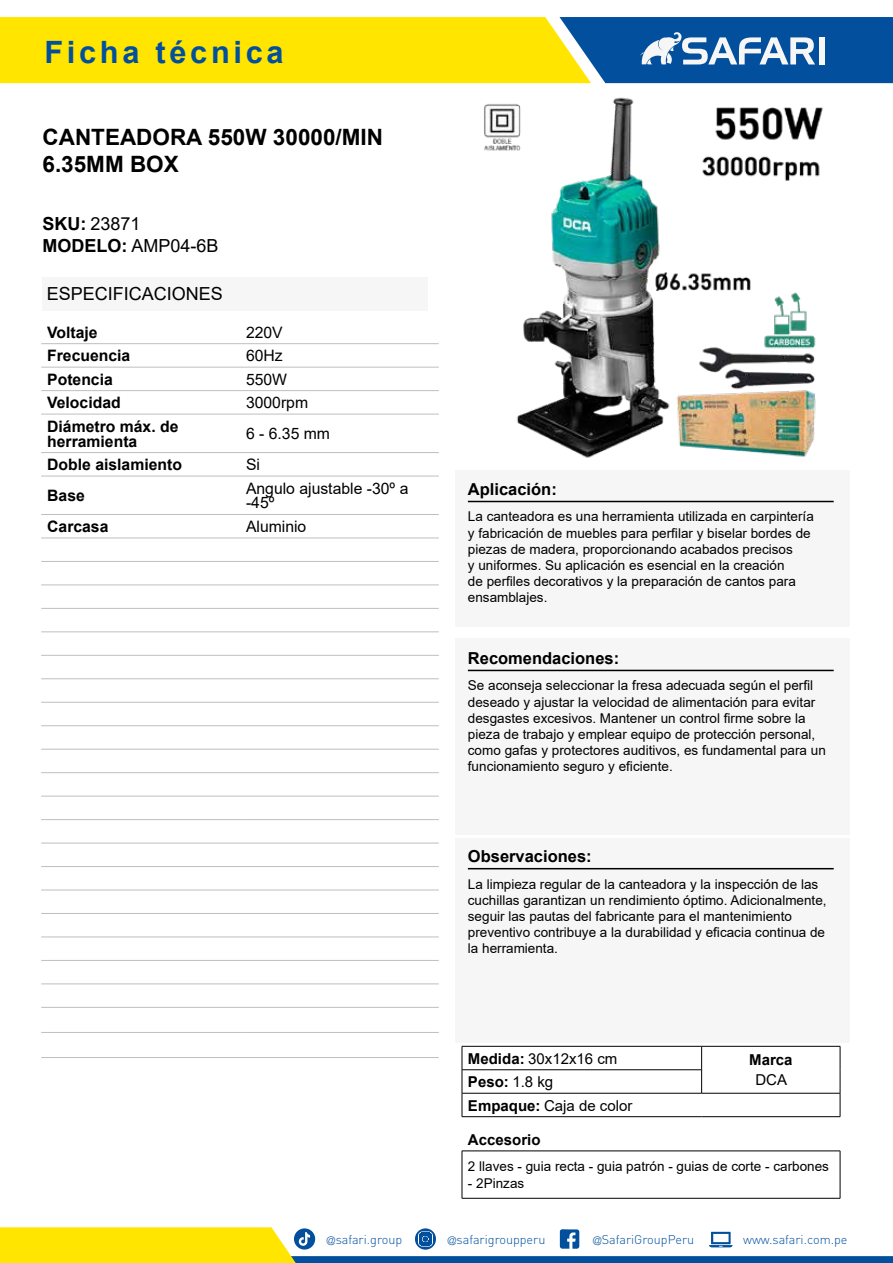
<style>
.page{position:relative;width:893px;height:1263px;background:#fff}
.page>*{position:absolute;margin:0;border:0;box-sizing:border-box;transform-origin:0 0}
.t1{font:700 30.75px "Arial";letter-spacing:.12em;color:#02509d}
.t2{font:700 22.5px/27px "Arial";color:#000}
.t3{font:18px/21.9px "Arial";color:#000}
.t4{font:700 16.5px "Arial";color:#000}
.t5{font:700 15.75px/15px "Arial";color:#000}
.t6{font:15.75px/15px "Arial";color:#000}
.t7{font:15px "Arial";color:#000}
.t8{font:700 15px "Arial";color:#000}
.t9{font:13.5px/16.2px "Arial";color:#000}
.t10{font:300 12.6px "DIN";color:#02509d}
.s1{font-weight:700}
.s2{font-weight:400}
.s3{font-family:"Helvetica LT Std";font-stretch:condensed;font-size:11.25px}
</style>
<div class="page">
<svg style="left:0;top:1227px;width:893px;height:36px"></svg>
<svg style="left:0;top:17px;width:893px;height:66px"></svg>
<div style="left:819px;top:37px;width:6px;height:27px;background:#f6f6f6"></div>
<div style="left:455px;top:470px;width:395px;height:157px;background:#f6f6f6"></div>
<hr style="left:468px;top:501px;width:366px;height:1px;background:#000">
<div style="left:455px;top:638px;width:395px;height:196px;background:#f6f6f6"></div>
<hr style="left:468px;top:670px;width:366px;height:1px;background:#000">
<div style="left:455px;top:838px;width:395px;height:204px;background:#f6f6f6"></div>
<hr style="left:468px;top:868px;width:366px;height:1px;background:#000">
<hr style="left:462px;top:1151px;width:378px;height:1px;background:#000">
<hr style="left:462px;top:1151px;width:1px;height:47px;background:#000">
<hr style="left:840px;top:1151px;width:1px;height:47px;background:#000">
<hr style="left:462px;top:1198px;width:378px;height:1px;background:#000">
<hr style="left:41px;top:343px;width:199px;height:1px;background:#bfbfbf">
<hr style="left:240px;top:343px;width:199px;height:1px;background:#bfbfbf">
<hr style="left:41px;top:1057px;width:199px;height:1px;background:#bfbfbf">
<hr style="left:240px;top:1057px;width:199px;height:1px;background:#bfbfbf">
<hr style="left:41px;top:367px;width:199px;height:1px;background:#bfbfbf">
<hr style="left:240px;top:367px;width:199px;height:1px;background:#bfbfbf">
<hr style="left:41px;top:390px;width:199px;height:1px;background:#bfbfbf">
<hr style="left:240px;top:390px;width:199px;height:1px;background:#bfbfbf">
<hr style="left:41px;top:414px;width:199px;height:1px;background:#bfbfbf">
<hr style="left:240px;top:414px;width:199px;height:1px;background:#bfbfbf">
<hr style="left:41px;top:452px;width:199px;height:1px;background:#bfbfbf">
<hr style="left:240px;top:452px;width:199px;height:1px;background:#bfbfbf">
<hr style="left:41px;top:476px;width:199px;height:1px;background:#bfbfbf">
<hr style="left:240px;top:476px;width:199px;height:1px;background:#bfbfbf">
<hr style="left:41px;top:514px;width:199px;height:1px;background:#bfbfbf">
<hr style="left:240px;top:514px;width:199px;height:1px;background:#bfbfbf">
<hr style="left:41px;top:538px;width:199px;height:1px;background:#bfbfbf">
<hr style="left:240px;top:538px;width:199px;height:1px;background:#bfbfbf">
<hr style="left:41px;top:561px;width:199px;height:1px;background:#bfbfbf">
<hr style="left:240px;top:561px;width:199px;height:1px;background:#bfbfbf">
<hr style="left:41px;top:585px;width:199px;height:1px;background:#bfbfbf">
<hr style="left:240px;top:585px;width:199px;height:1px;background:#bfbfbf">
<hr style="left:41px;top:608px;width:199px;height:1px;background:#bfbfbf">
<hr style="left:240px;top:608px;width:199px;height:1px;background:#bfbfbf">
<hr style="left:41px;top:632px;width:199px;height:1px;background:#bfbfbf">
<hr style="left:240px;top:632px;width:199px;height:1px;background:#bfbfbf">
<hr style="left:41px;top:655px;width:199px;height:1px;background:#bfbfbf">
<hr style="left:240px;top:655px;width:199px;height:1px;background:#bfbfbf">
<hr style="left:41px;top:678px;width:199px;height:1px;background:#bfbfbf">
<hr style="left:240px;top:678px;width:199px;height:1px;background:#bfbfbf">
<hr style="left:41px;top:702px;width:199px;height:1px;background:#bfbfbf">
<hr style="left:240px;top:702px;width:199px;height:1px;background:#bfbfbf">
<hr style="left:41px;top:725px;width:199px;height:1px;background:#bfbfbf">
<hr style="left:240px;top:725px;width:199px;height:1px;background:#bfbfbf">
<hr style="left:41px;top:749px;width:199px;height:1px;background:#bfbfbf">
<hr style="left:240px;top:749px;width:199px;height:1px;background:#bfbfbf">
<hr style="left:41px;top:772px;width:199px;height:1px;background:#bfbfbf">
<hr style="left:240px;top:772px;width:199px;height:1px;background:#bfbfbf">
<hr style="left:41px;top:796px;width:199px;height:1px;background:#bfbfbf">
<hr style="left:240px;top:796px;width:199px;height:1px;background:#bfbfbf">
<hr style="left:41px;top:819px;width:199px;height:1px;background:#bfbfbf">
<hr style="left:240px;top:819px;width:199px;height:1px;background:#bfbfbf">
<hr style="left:41px;top:843px;width:199px;height:1px;background:#bfbfbf">
<hr style="left:240px;top:843px;width:199px;height:1px;background:#bfbfbf">
<hr style="left:41px;top:866px;width:199px;height:1px;background:#bfbfbf">
<hr style="left:240px;top:866px;width:199px;height:1px;background:#bfbfbf">
<hr style="left:41px;top:890px;width:199px;height:1px;background:#bfbfbf">
<hr style="left:240px;top:890px;width:199px;height:1px;background:#bfbfbf">
<hr style="left:41px;top:913px;width:199px;height:1px;background:#bfbfbf">
<hr style="left:240px;top:913px;width:199px;height:1px;background:#bfbfbf">
<hr style="left:41px;top:937px;width:199px;height:1px;background:#bfbfbf">
<hr style="left:240px;top:937px;width:199px;height:1px;background:#bfbfbf">
<hr style="left:41px;top:960px;width:199px;height:1px;background:#bfbfbf">
<hr style="left:240px;top:960px;width:199px;height:1px;background:#bfbfbf">
<hr style="left:41px;top:984px;width:199px;height:1px;background:#bfbfbf">
<hr style="left:240px;top:984px;width:199px;height:1px;background:#bfbfbf">
<hr style="left:41px;top:1007px;width:199px;height:1px;background:#bfbfbf">
<hr style="left:240px;top:1007px;width:199px;height:1px;background:#bfbfbf">
<hr style="left:41px;top:1032px;width:199px;height:1px;background:#bfbfbf">
<hr style="left:240px;top:1032px;width:199px;height:1px;background:#bfbfbf">
<img style="left:484px;top:97px;width:339px;height:361px">
<div style="left:43px;top:277px;width:385px;height:33px;background:#f6f6f6"></div>
<hr style="left:462px;top:1069px;width:239px;height:1px;background:#000">
<hr style="left:462px;top:1093px;width:240px;height:1px;background:#000">
<hr style="left:702px;top:1093px;width:138px;height:1px;background:#000">
<hr style="left:462px;top:1046px;width:240px;height:1px;background:#000">
<hr style="left:702px;top:1046px;width:138px;height:1px;background:#000">
<svg style="left:701px;top:1046px;width:1px;height:47px"></svg>
<svg style="left:462px;top:1046px;width:1px;height:70px"></svg>
<svg style="left:840px;top:1046px;width:1px;height:70px"></svg>
<hr style="left:462px;top:1116px;width:240px;height:1px;background:#000">
<hr style="left:702px;top:1116px;width:138px;height:1px;background:#000">
<h1 class="t1" style="left:44px;top:34px;width:241px">Ficha técnica</h1>
<h2 class="t2" style="left:43px;top:126px;width:342px">CANTEADORA 550W 30000/MIN<br>6.35MM BOX</h2>
<h3 class="t3" style="left:43px;top:213px;width:177px"><span class="s1">SKU:</span> 23871<br><span class="s1">MODELO:</span> AMP04-6B</h3>
<h3 class="t3" style="left:47px;top:282px;width:178px">ESPECIFICACIONES</h3>
<p class="t5" style="left:47px;top:326px;width:52px">Voltaje</p>
<p class="t6" style="left:246px;top:326px;width:38px">220V</p>
<p class="t5" style="left:47px;top:350px;width:85px">Frecuencia</p>
<p class="t6" style="left:246px;top:350px;width:38px">60Hz</p>
<p class="t5" style="left:47px;top:373px;width:67px">Potencia</p>
<p class="t6" style="left:246px;top:373px;width:43px">550W</p>
<p class="t5" style="left:47px;top:396px;width:75px">Velocidad</p>
<p class="t6" style="left:246px;top:396px;width:64px">3000rpm</p>
<p class="t5" style="left:47px;top:420px;width:133px">Diámetro máx. de herramienta</p>
<p class="t6" style="left:246px;top:427px;width:86px">6 - 6.35 mm</p>
<p class="t5" style="left:47px;top:458px;width:136px">Doble aislamiento</p>
<p class="t6" style="left:246px;top:458px;width:16px">Si</p>
<p class="t5" style="left:47px;top:489px;width:39px">Base</p>
<p class="t6" style="left:246px;top:482px;width:164px">Angulo ajustable -30º a -45º</p>
<p class="t5" style="left:47px;top:520px;width:63px">Carcasa</p>
<p class="t6" style="left:246px;top:520px;width:62px">Aluminio</p>
<p class="t4" style="left:468px;top:483px;width:90px">Aplicación:</p>
<p class="t9" style="left:468px;top:510px;width:347px">La canteadora es una herramienta utilizada en carpintería y fabricación de muebles para perfilar y biselar bordes de piezas de madera, proporcionando acabados precisos<br>y uniformes. Su aplicación es esencial en la creación<br>de perfiles decorativos y la preparación de cantos para ensamblajes.</p>
<p class="t4" style="left:468px;top:652px;width:153px">Recomendaciones:</p>
<p class="t9" style="left:468px;top:677px;width:359px">Se aconseja seleccionar la fresa adecuada según el perfil deseado y ajustar la velocidad de alimentación para evitar desgastes excesivos. Mantener un control firme sobre la pieza de trabajo y emplear equipo de protección personal, como gafas y protectores auditivos, es fundamental para un funcionamiento seguro y eficiente.</p>
<p class="t4" style="left:468px;top:850px;width:125px">Observaciones:</p>
<p class="t9" style="left:468px;top:877px;width:360px">La limpieza regular de la canteadora y la inspección de las cuchillas garantizan un rendimiento óptimo. Adicionalmente, seguir las pautas del fabricante para el mantenimiento preventivo contribuye a la durabilidad y eficacia continua de la herramienta.</p>
<p class="t7" style="left:468px;top:1053px;width:151px"><span class="s1">Medida:</span> 30x12x16 cm</p>
<p class="t8" style="left:749px;top:1054px;width:45px">Marca</p>
<p class="t8" style="left:468px;top:1076px;width:87px">Peso: <span class="s2">1.8 kg</span></p>
<p class="t7" style="left:755px;top:1074px;width:33px">DCA</p>
<p class="t7" style="left:468px;top:1100px;width:166px"><span class="s1">Empaque:</span> Caja de color</p>
<p class="t8" style="left:468px;top:1134px;width:74px">Accesorio</p>
<p class="t9" style="left:468px;top:1158px;width:362px">2 llaves - guia recta - guia patrón - guias de corte - carbones</p>
<p class="t9" style="left:468px;top:1176px;width:58px">- 2Pinzas</p>
<p class="t10" style="left:327px;top:1234px;width:77px"><span class="s3">@</span>safari.group</p>
<p class="t10" style="left:448px;top:1234px;width:99px"><span class="s3">@</span>safarigroupperu</p>
<p class="t10" style="left:593px;top:1234px;width:103px"><span class="s3">@</span>SafariGroupPeru</p>
<p class="t10" style="left:743px;top:1234px;width:106px">www.safari.com.pe</p>
</div>
